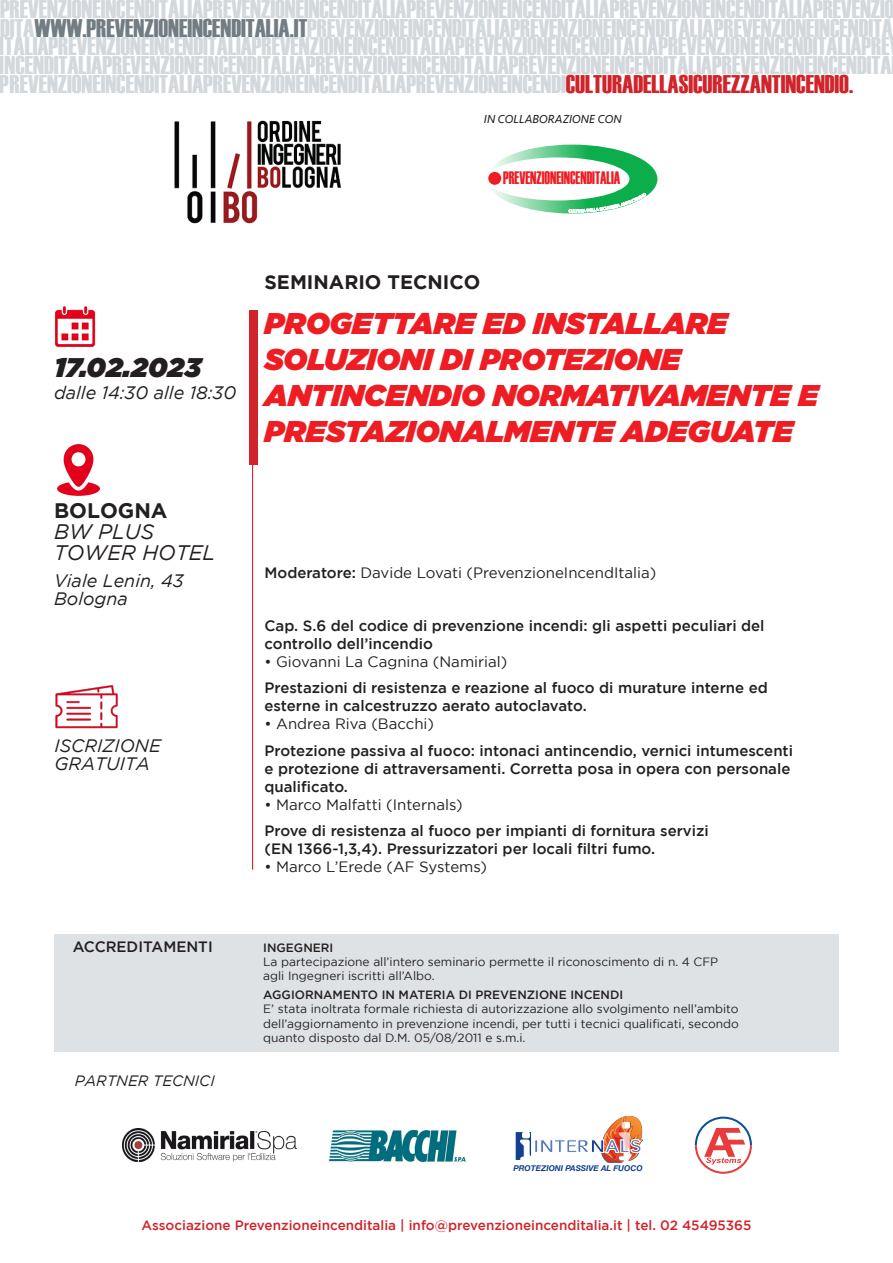
<style>
.page{position:relative;width:893px;height:1263px;background:#fff}
.page>*{position:absolute;margin:0;border:0;box-sizing:border-box;transform-origin:0 0}
.t1{font:italic 900 30px/36px "Gotham";color:#ee1d23}
.t2{font:italic 900 27px "Gotham";color:#231f20}
.t3{font:25.5px/18.8px "Haettenschweiler";color:#d3d8dc}
.t4{font:italic 21px/21px "Gotham";color:#231f20}
.t5{font:700 21px "Gotham";color:#231f20}
.t6{font:700 19.5px "Gotham";color:#231f20}
.t7{font:italic 18px/18px "Gotham";color:#231f20}
.t8{font:18px "Haettenschweiler";color:#ee1d23;scale:.82 1}
.t9{font:500 15px/18px "Gotham";color:#231f20}
.t10{font:15px "Gotham";color:#231f20}
.t11{font:italic 15px "Gotham";color:#231f20}
.t12{font:500 13.5px "Gotham";color:#d1232a}
.t13{font:12px/14.4px "Gotham";color:#231f20}
.t14{font:500 12px "Gotham";color:#231f20}
.t15{font:italic 12px "Seravek";color:#231f20}
.t16{font:italic 700 7.95px "Helvetica Neue";color:#123f90}
.t17{font:500 4.05px "Avenir";color:#fff;scale:.96 1}
.s1{color:#717d83}
.s2{color:#d1232a}
.s3{font-weight:500}
</style>
<div class="page">
<div style="left:249px;top:310px;width:9px;height:155px;background:#d1232a"></div>
<hr style="left:252px;top:457px;width:1px;height:413px;background:#d1232a">
<img style="left:57px;top:444px;width:43px;height:52px">
<img style="left:55px;top:307px;width:41px;height:39px">
<div style="left:54px;top:934px;width:785px;height:118px;background:#dee2e5"></div>
<img style="left:55px;top:685px;width:63px;height:44px">
<svg style="left:695px;top:1116px;width:57px;height:58px"></svg>
<img style="left:122px;top:1129px;width:175px;height:33px">
<img style="left:328px;top:1129px;width:139px;height:33px">
<svg style="left:515px;top:1116px;width:128px;height:47px"></svg>
<img style="left:174px;top:120px;width:167px;height:104px">
<svg style="left:488px;top:145px;width:169px;height:68px"></svg>
<p class="t3" style="left:0;top:-2px;width:896px">PREVENZIONEINCENDITALIAPREVENZIONEINCENDITALIAPREVENZIONEINCENDITALIAPREVENZIONEINCENDITALIAPREVENZIO DITA<span class="s1">WWW.PREVENZIONEINCENDITALIA.IT</span>PREVENZIONEINCENDITALIAPREVENZIONEINCENDITALIAPREVENZIONEINCENDITA ITALIAPREVENZIONEINCENDITALIAPREVENZIONEINCENDITALIAPREVENZIONEINCENDITALIAPREVENZIONEINCENDITALIAPRE INCENDITALIAPREVENZIONEINCENDITALIAPREVENZIONEINCENDITALIAPREVENZIONEINCENDITALIAPREVENZIONEINCENDITA PREVENZIONEINCENDITALIAPREVENZIONEINCENDITALIAPREVENZIONEINCENDI<span class="s2">CULTURADELLASICUREZZANTINCENDIO.</span></p>
<p class="t15" style="left:484px;top:109px;width:139px">IN COLLABORAZIONE CON</p>
<p class="t2" style="left:54px;top:352px;width:149px">17.02.2023</p>
<p class="t7" style="left:54px;top:383px;width:184px">dalle 14:30 alle 18:30</p>
<p class="t5" style="left:54px;top:499px;width:115px">BOLOGNA</p>
<p class="t4" style="left:54px;top:521px;width:163px">BW PLUS<br>TOWER HOTEL</p>
<p class="t7" style="left:54px;top:571px;width:131px">Viale Lenin, 43<br>Bologna</p>
<p class="t7" style="left:54px;top:737px;width:108px">ISCRIZIONE<br>GRATUITA</p>
<p class="t8" style="left:503px;top:168px;width:144px">PREVENZIONEINCENDITALIA</p>
<p class="t17" style="left:574px;top:209px;width:4px">L</p>
<p class="t17" style="left:586px;top:208px;width:14px;rotate:-6deg">DELLA</p>
<p class="t6" style="left:264px;top:271px;width:217px">SEMINARIO TECNICO</p>
<p class="t1" style="left:264px;top:304px;width:556px">PROGETTARE ED INSTALLARE<br>SOLUZIONI DI PROTEZIONE<br>ANTINCENDIO NORMATIVAMENTE E<br>PRESTAZIONALMENTE ADEGUATE</p>
<p class="t10" style="left:264px;top:564px;width:393px"><span class="s3">Moderatore:</span> Davide Lovati (PrevenzioneIncendItalia)</p>
<p class="t9" style="left:264px;top:616px;width:502px">Cap. S.6 del codice di prevenzione incendi: gli aspetti peculiari del controllo dell’incendio</p>
<p class="t10" style="left:264px;top:653px;width:244px">• Giovanni La Cagnina (Namirial)</p>
<p class="t9" style="left:264px;top:679px;width:505px">Prestazioni di resistenza e reazione al fuoco di murature interne ed esterne in calcestruzzo aerato autoclavato.</p>
<p class="t10" style="left:264px;top:716px;width:171px">• Andrea Riva (Bacchi)</p>
<p class="t9" style="left:264px;top:741px;width:530px">Protezione passiva al fuoco: intonaci antincendio, vernici intumescenti e protezione di attraversamenti. Corretta posa in opera con personale qualificato.</p>
<p class="t10" style="left:264px;top:796px;width:200px">• Marco Malfatti (Internals)</p>
<p class="t9" style="left:264px;top:822px;width:446px">Prove di resistenza al fuoco per impianti di fornitura servizi (EN 1366-1,3,4). Pressurizzatori per locali filtri fumo.</p>
<p class="t10" style="left:264px;top:859px;width:224px">• Marco L’Erede (AF Systems)</p>
<p class="t9" style="left:73px;top:937px;width:142px">ACCREDITAMENTI</p>
<p class="t14" style="left:263px;top:940px;width:72px">INGEGNERI</p>
<p class="t13" style="left:263px;top:954px;width:457px">La partecipazione all’intero seminario permette il riconoscimento di n. 4 CFP agli Ingegneri iscritti all’Albo.</p>
<p class="t14" style="left:263px;top:988px;width:361px">AGGIORNAMENTO IN MATERIA DI PREVENZIONE INCENDI</p>
<p class="t13" style="left:263px;top:1002px;width:477px;text-align:justify">E’ stata inoltrata formale richiesta di autorizzazione allo svolgimento nell’ambito dell’aggiornamento in prevenzione incendi, per tutti i tecnici qualificati, secondo quanto disposto dal D.M. 05/08/2011 e s.m.i.</p>
<p class="t11" style="left:75px;top:1072px;width:141px">PARTNER TECNICI</p>
<p class="t16" style="left:513px;top:1163px;width:131px">PROTEZIONI PASSIVE AL FUOCO</p>
<p class="t12" style="left:142px;top:1218px;width:611px">Associazione Prevenzioneincenditalia | info@prevenzioneincenditalia.it | tel. 02 45495365</p>
</div>
